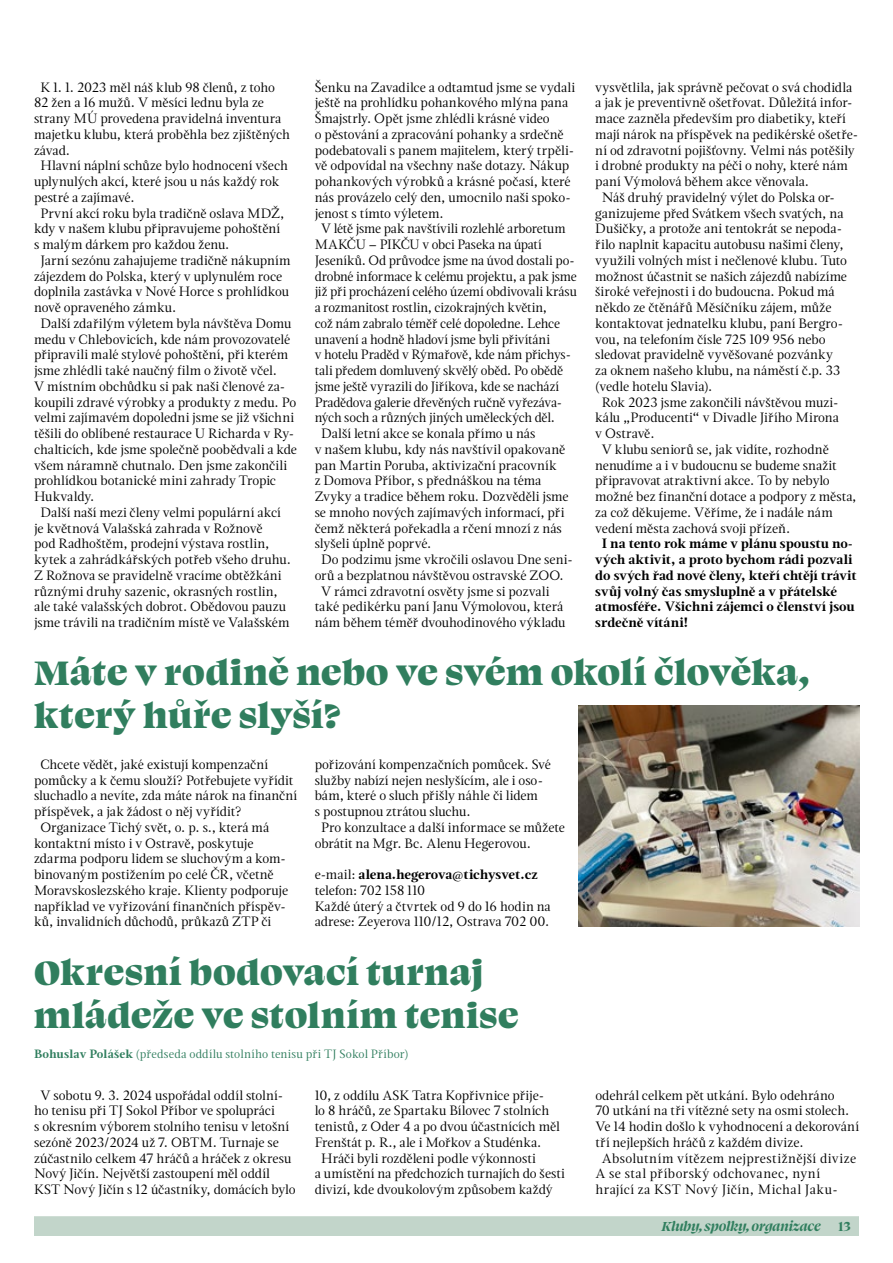
<style>
.page{position:relative;width:893px;height:1263px;background:#fff}
.page>*{position:absolute;margin:0;border:0;box-sizing:border-box;transform-origin:0 0}
.Nadpis_clanku{font:900 39px/43.5px "Swear Display";letter-spacing:.015em;color:#307e5e}
.t1{font:italic 700 15px "Swear Display";color:#307e5e}
.Text{font:13.5px/15.8px "Magneta";letter-spacing:-.005em;color:#000}
.Text-2{font:700 13.5px/15.8px "Magneta";letter-spacing:-.005em;color:#000}
.Text-3{font:13.5px/15.8px "Magneta";letter-spacing:.03em;color:#000}
.Autor_clanku{font:12px "Magneta";letter-spacing:.015em;color:#307e5e}
.s1{font-weight:700}
.s2{font-style:normal}
</style>
<div class="page">
<img style="left:578px;top:705px;width:281px;height:221px">
<div style="left:34px;top:1216px;width:825px;height:20px;background:#c2d5ca"></div>
<p class="Text" style="left:315px;top:79px;width:262px">Šenku na Zavadilce a odtamtud jsme se vydali ještě na prohlídku pohankového mlýna pana Šmajstrly. Opět jsme zhlédli krásné video<br>o pěstování a zpracování pohanky a srdečně podebatovali s panem majitelem, který trpěli&shy;vě odpovídal na všechny naše dotazy. Nákup pohankových výrobků a krásné počasí, které nás provázelo celý den, umocnilo naši spoko&shy;jenost s tímto výletem.</p>
<p class="Text" style="left:315px;top:220px;width:264px;text-indent:6px">V létě jsme pak navštívili rozlehlé arboretum MAKČU – PIKČU v obci Paseka na úpatí Jeseníků. Od průvodce jsme na úvod dostali po&shy;drobné informace k celému projektu, a pak jsme již při procházení celého území obdivovali krásu a rozmanitost rostlin, cizokrajných květin,<br>což nám zabralo téměř celé dopoledne. Lehce unavení a hodně hladoví jsme byli přivítáni<br>v hotelu Praděd v Rýmařově, kde nám přichys&shy;tali předem domluvený skvělý oběd. Po obědě jsme ještě vyrazili do Jiříkova, kde se nachází Pradědova galerie dřevěných ručně vyřezáva&shy;ných soch a různých jiných uměleckých děl.</p>
<p class="Text" style="left:315px;top:425px;width:256px;text-indent:6px">Další letní akce se konala přímo u nás<br>v našem klubu, kdy nás navštívil opakovaně pan Martin Poruba, aktivizační pracovník<br>z Domova Příbor, s přednáškou na téma Zvyky a tradice během roku. Dozvěděli jsme se mnoho nových zajímavých informací, při čemž některá pořekadla a rčení mnozí z nás slyšeli úplně poprvé.</p>
<p class="Text" style="left:315px;top:551px;width:260px;text-indent:6px">Do podzimu jsme vkročili oslavou Dne seni&shy;orů a bezplatnou návštěvou ostravské ZOO.</p>
<p class="Text" style="left:315px;top:583px;width:252px;text-indent:6px">V rámci zdravotní osvěty jsme si pozvali také pedikérku paní Janu Výmolovou, která nám během téměř dvouhodinového výkladu</p>
<p class="Text" style="left:34px;top:79px;width:257px;text-indent:6px">K 1. 1. 2023 měl náš klub 98 členů, z toho 82 žen a 16 mužů. V měsíci lednu byla ze strany MÚ provedena pravidelná inventura majetku klubu, která proběhla bez zjištěných závad.</p>
<p class="Text" style="left:34px;top:157px;width:255px;text-indent:6px">Hlavní náplní schůze bylo hodnocení všech uplynulých akcí, které jsou u nás každý rok pestré a zajímavé.</p>
<p class="Text" style="left:34px;top:205px;width:252px;text-indent:6px">První akcí roku byla tradičně oslava MDŽ, kdy v našem klubu připravujeme pohoštění s malým dárkem pro každou ženu.</p>
<p class="Text" style="left:34px;top:252px;width:258px;text-indent:6px">Jarní sezónu zahajujeme tradičně nákupním zájezdem do Polska, který v uplynulém roce doplnila zastávka v Nové Horce s prohlídkou nově opraveného zámku.</p>
<p class="Text" style="left:34px;top:315px;width:265px;text-indent:6px">Další zdařilým výletem byla návštěva Domu medu v Chlebovicích, kde nám provozovatelé připravili malé stylové pohoštění, při kterém jsme zhlédli také naučný film o životě včel.<br>V místním obchůdku si pak naši členové za&shy;koupili zdravé výrobky a produkty z medu. Po velmi zajímavém dopoledni jsme se již všichni těšili do oblíbené restaurace U Richarda v Ry&shy;chalticích, kde jsme společně poobědvali a kde všem náramně chutnalo. Den jsme zakončili prohlídkou botanické mini zahrady Tropic Hukvaldy.</p>
<p class="Text" style="left:34px;top:504px;width:258px;text-indent:6px">Další naší mezi členy velmi populární akcí je květnová Valašská zahrada v Rožnově<br>pod Radhoštěm, prodejní výstava rostlin, kytek a zahrádkářských potřeb všeho druhu.<br>Z Rožnova se pravidelně vracíme obtěžkáni různými druhy sazenic, okrasných rostlin, ale také valašských dobrot. Obědovou pauzu jsme trávili na tradičním místě ve Valašském</p>
<p class="Text" style="left:595px;top:79px;width:265px">vysvětlila, jak správně pečovat o svá chodidla a jak je preventivně ošetřovat. Důležitá infor&shy;mace zazněla především pro diabetiky, kteří mají nárok na příspěvek na pedikérské ošetře&shy;ní od zdravotní pojišťovny. Velmi nás potěšily i drobné produkty na péči o nohy, které nám paní Výmolová během akce věnovala.</p>
<p class="Text" style="left:595px;top:189px;width:253px;text-indent:6px">Náš druhý pravidelný výlet do Polska or&shy;ganizujeme před Svátkem všech svatých, na Dušičky, a protože ani tentokrát se nepoda&shy;řilo naplnit kapacitu autobusu našimi členy, využili volných míst i nečlenové klubu. Tuto možnost účastnit se našich zájezdů nabízíme široké veřejnosti i do budoucna. Pokud má někdo ze čtěnářů Měsíčníku zájem, může kontaktovat jednatelku klubu, paní Bergro&shy;vou, na telefoním čísle 725 109 956 nebo sledovat pravidelně vyvěšované pozvánky za oknem našeho klubu, na náměstí č.p. 33 (vedle hotelu Slavia).</p>
<p class="Text" style="left:595px;top:394px;width:245px;text-align:justify;text-indent:6px">Rok 2023 jsme zakončili návštěvou muzi&shy;kálu „Producenti“ v Divadle Jiřího Mirona v Ostravě.</p>
<p class="Text" style="left:595px;top:441px;width:263px;text-indent:6px">V klubu seniorů se, jak vidíte, rozhodně nenudíme a i v budoucnu se budeme snažit připravovat atraktivní akce. To by nebylo možné bez finanční dotace a podpory z města, za což děkujeme. Věříme, že i nadále nám vedení města zachová svoji přízeň.</p>
<p class="Text-2" style="left:595px;top:535px;width:263px;text-indent:6px">I na tento rok máme v plánu spoustu no&shy;vých aktivit, a proto bychom rádi pozvali do svých řad nové členy, kteří chtějí trávit svůj volný čas smysluplně a v přátelské atmosféře. Všichni zájemci o členství jsou srdečně vítáni!</p>
<p class="Nadpis_clanku" style="left:34px;top:648px;width:777px">Máte v rodině nebo ve svém okolí člověka, který hůře slyší?</p>
<p class="Text" style="left:34px;top:756px;width:265px;text-indent:6px">Chcete vědět, jaké existují kompenzační pomůcky a k čemu slouží? Potřebujete vyřídit sluchadlo a nevíte, zda máte nárok na finanční příspěvek, a jak žádost o něj vyřídit?</p>
<p class="Text" style="left:34px;top:819px;width:256px;text-indent:6px">Organizace Tichý svět, o. p. s., která má kontaktní místo i v Ostravě, poskytuje zdarma podporu lidem se sluchovým a kom&shy;binovaným postižením po celé ČR, včetně Moravskoslezského kraje. Klienty podporuje například ve vyřizování finančních příspěv&shy;ků, invalidních důchodů, průkazů ZTP či</p>
<p class="Text" style="left:315px;top:756px;width:238px">pořizování kompenzačních pomůcek. Své služby nabízí nejen neslyšícím, ale i oso&shy;bám, které o sluch přišly náhle či lidem<br>s postupnou ztrátou sluchu.</p>
<p class="Text" style="left:315px;top:819px;width:252px;text-indent:6px">Pro konzultace a další informace se můžete obrátit na Mgr. Bc. Alenu Hegerovou.</p>
<p class="Text" style="left:315px;top:866px;width:238px">e-mail: <span class="s1">alena.hegerova@tichysvet.cz </span>telefon: 702 158 110<br>Každé úterý a čtvrtek od 9 do 16 hodin na adrese: Zeyerova 110/12, Ostrava 702 00.</p>
<p class="Nadpis_clanku" style="left:34px;top:948px;width:486px">Okresní bodovací turnaj mládeže ve stolním tenise</p>
<p class="Autor_clanku" style="left:34px;top:1046px;width:376px"><span class="s1">Bohuslav Polášek</span> (předseda oddílu stolního tenisu při TJ Sokol Příbor)</p>
<p class="Text" style="left:34px;top:1087px;width:263px;text-indent:6px">V sobotu 9. 3. 2024 uspořádal oddíl stolní&shy;ho tenisu při TJ Sokol Příbor ve spolupráci<br>s okresním výborem stolního tenisu v letošní sezóně 2023/2024 už 7. OBTM. Turnaje se zúčastnilo celkem 47 hráčů a hráček z okresu Nový Jičín. Největší zastoupení měl oddíl KST Nový Jičín s 12 účastníky, domácích bylo</p>
<p class="Text" style="left:315px;top:1087px;width:247px">10, z oddílu ASK Tatra Kopřivnice přije-<br>lo 8 hráčů, ze Spartaku Bílovec 7 stolních tenistů, z Oder 4 a po dvou účastnících měl Frenštát p. R., ale i Mořkov a Studénka.</p>
<p class="Text" style="left:595px;top:1087px;width:265px">odehrál celkem pět utkání. Bylo odehráno<br>70 utkání na tři vítězné sety na osmi stolech.<br>Ve 14 hodin došlo k vyhodnocení a dekorování tří nejlepších hráčů z každém divize.</p>
<p class="Text-3" style="left:595px;top:1150px;width:262px;text-indent:6px">Absolutním vítězem nejprestižnější divize<br>A se stal příborský odchovanec, nyní hrající za KST Nový Jičín, Michal Jaku-</p>
<p class="t1" style="left:662px;top:1217px;width:190px">Kluby, spolky, organizace <span class="s2">13</span></p>
<p class="Text" style="left:315px;top:1150px;width:252px;text-indent:6px">Hráči byli rozděleni podle výkonnosti<br>a umístění na předchozích turnajích do šesti divizí, kde dvoukolovým způsobem každý</p>
</div>
